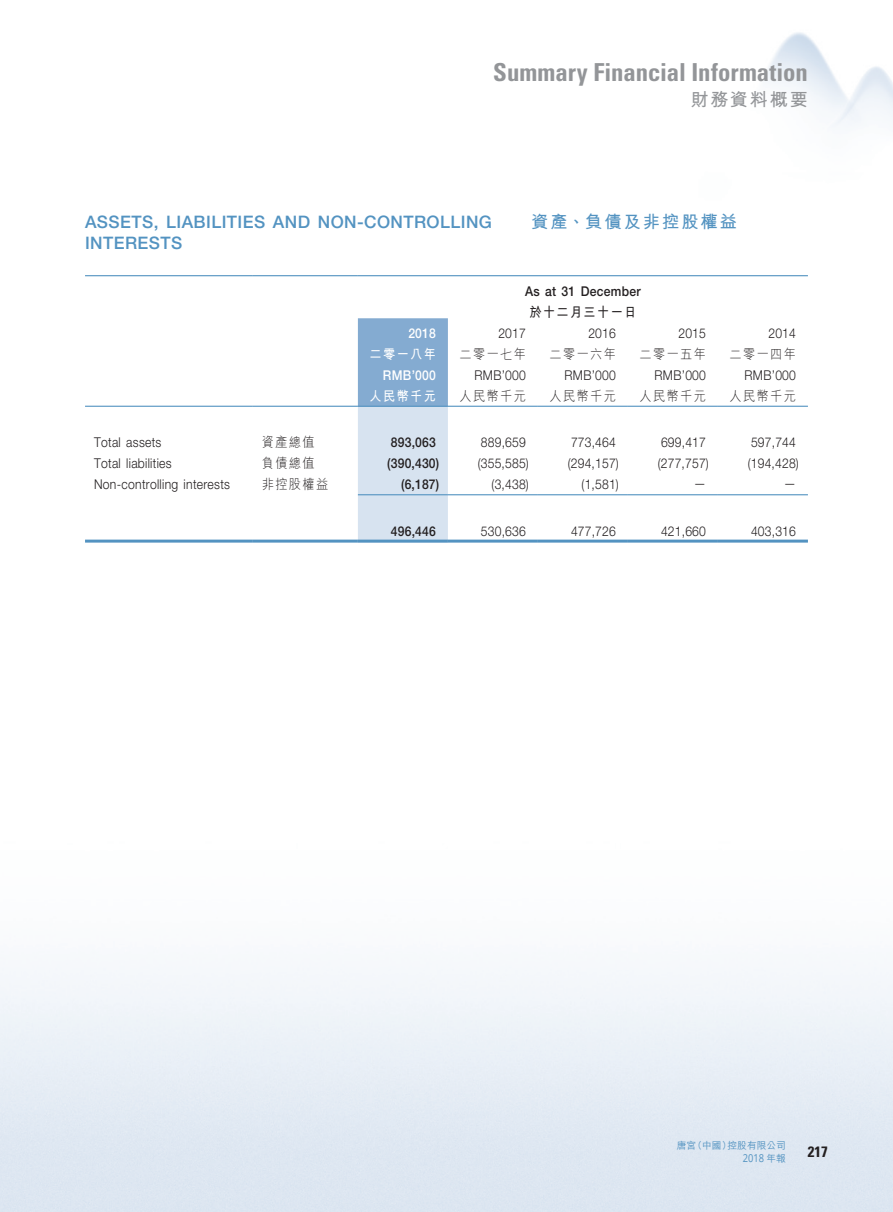
<style>
.page{position:relative;width:893px;height:1212px;background:#fff}
.page>*{position:absolute;margin:0;border:0;box-sizing:border-box;transform-origin:0 0}
.t1{font:700 condensed 24.75px "Univers LT Std";color:#939598}
.t2{font:700 18px "M Hei HK";letter-spacing:.095em;color:#939598}
._03_H1{font:500 17.25px "Helvetica Neue LT Std";letter-spacing:.025em;color:#5393c1}
._03_H1-2{font:700 17.25px "M Hei HK";letter-spacing:.115em;color:#5393c1}
.t3{font:700 condensed 15px "Univers LT Std";color:#231f20}
._11_P0{font:300 13.5px "Helvetica Neue LT Std";letter-spacing:.015em;color:#231f20;scale:.9 1}
._15_Table_Stub{font:300 13.5px "Helvetica Neue LT Std";letter-spacing:.025em;color:#231f20;scale:.9 1}
._11_P0-2{font:500 13.5px "Helvetica Neue LT Std";letter-spacing:.015em;color:#231f20;scale:.9 1}
._11_P0-3{font:300 13.5px "M Hei HK";letter-spacing:.115em;color:#231f20;scale:.9 1}
._15_Table_Stub-2{font:300 13.5px "M Hei HK";letter-spacing:.115em;color:#231f20;scale:.9 1}
._11_P0-4{font:500 13.5px "Helvetica Neue LT Std";letter-spacing:.015em;color:#fff;scale:.9 1}
._11_P0-5{font:700 13.5px "M Hei HK";letter-spacing:.115em;color:#fff;scale:.9 1}
._11_P0-6{font:700 13.5px "M Hei HK";letter-spacing:.115em;color:#231f20;scale:.9 1}
.t4{font:10.95px "Open Sans";color:#5393c1;scale:.85 1}
.t5{font:500 9.75px "M Hei HK";color:#5393c1}
.s1{font-family:"M Hei HK";font-weight:500;font-size:9.75px}
</style>
<div class="page">
<svg style="left:358px;top:318px;width:90px;height:222px;background:#b5cce3"></svg>
<hr style="left:85px;top:275px;width:168px;height:1px;background:#5393c1">
<hr style="left:253px;top:275px;width:105px;height:1px;background:#5393c1">
<hr style="left:358px;top:275px;width:450px;height:1px;background:#5393c1">
<hr style="left:85px;top:406px;width:168px;height:1px;background:#5393c1">
<hr style="left:253px;top:406px;width:105px;height:1px;background:#5393c1">
<hr style="left:358px;top:406px;width:90px;height:1px;background:#5393c1">
<hr style="left:448px;top:406px;width:90px;height:1px;background:#5393c1">
<hr style="left:538px;top:406px;width:90px;height:1px;background:#5393c1">
<hr style="left:628px;top:406px;width:90px;height:1px;background:#5393c1">
<hr style="left:718px;top:406px;width:90px;height:1px;background:#5393c1">
<hr style="left:358px;top:494px;width:90px;height:1px;background:#5393c1">
<hr style="left:448px;top:494px;width:90px;height:1px;background:#5393c1">
<hr style="left:538px;top:494px;width:90px;height:1px;background:#5393c1">
<hr style="left:628px;top:494px;width:90px;height:1px;background:#5393c1">
<hr style="left:718px;top:494px;width:90px;height:1px;background:#5393c1">
<hr style="left:85px;top:540px;width:168px;height:3px;background:#5393c1">
<hr style="left:253px;top:540px;width:105px;height:3px;background:#5393c1">
<hr style="left:358px;top:540px;width:90px;height:3px;background:#5393c1">
<hr style="left:448px;top:540px;width:90px;height:3px;background:#5393c1">
<hr style="left:538px;top:540px;width:90px;height:3px;background:#5393c1">
<hr style="left:628px;top:540px;width:90px;height:3px;background:#5393c1">
<hr style="left:718px;top:540px;width:90px;height:3px;background:#5393c1">
<h1 class="t1" style="left:493px;top:57px;width:316px">Summary Financial Information</h1>
<h2 class="t2" style="left:691px;top:86px;width:119px">財務資料概要</h2>
<p class="_03_H1" style="left:85px;top:212px;width:408px">ASSETS, LIABILITIES AND NON-CONTROLLING</p>
<p class="_03_H1-2" style="left:531px;top:209px;width:207px">資產、負債及非控股權益</p>
<p class="_03_H1" style="left:85px;top:233px;width:99px">INTERESTS</p>
<p class="_11_P0-2" style="left:525px;top:283px;width:130px">As at 31 December</p>
<p class="_11_P0-6" style="left:529px;top:302px;width:120px">於十二月三十一日</p>
<p class="_11_P0-4" style="left:408px;top:325px;width:32px">2018</p>
<p class="_11_P0" style="left:498px;top:324px;width:32px">2017</p>
<p class="_11_P0" style="left:588px;top:324px;width:32px">2016</p>
<p class="_11_P0" style="left:678px;top:324px;width:32px">2015</p>
<p class="_11_P0" style="left:768px;top:324px;width:32px">2014</p>
<p class="_11_P0-5" style="left:370px;top:344px;width:75px">二零一八年</p>
<p class="_11_P0-3" style="left:460px;top:344px;width:75px">二零一七年</p>
<p class="_11_P0-3" style="left:550px;top:344px;width:75px">二零一六年</p>
<p class="_11_P0-3" style="left:640px;top:344px;width:75px">二零一五年</p>
<p class="_11_P0-3" style="left:730px;top:344px;width:75px">二零一四年</p>
<p class="_11_P0-4" style="left:383px;top:367px;width:60px">RMB’000</p>
<p class="_11_P0" style="left:475px;top:366px;width:59px">RMB’000</p>
<p class="_11_P0" style="left:565px;top:366px;width:59px">RMB’000</p>
<p class="_11_P0" style="left:655px;top:366px;width:59px">RMB’000</p>
<p class="_11_P0" style="left:745px;top:366px;width:59px">RMB’000</p>
<p class="_11_P0-5" style="left:370px;top:386px;width:75px">人民幣千元</p>
<p class="_11_P0-3" style="left:460px;top:386px;width:75px">人民幣千元</p>
<p class="_11_P0-3" style="left:550px;top:386px;width:75px">人民幣千元</p>
<p class="_11_P0-3" style="left:640px;top:386px;width:75px">人民幣千元</p>
<p class="_11_P0-3" style="left:730px;top:386px;width:75px">人民幣千元</p>
<p class="_15_Table_Stub" style="left:94px;top:434px;width:76px">Total assets</p>
<p class="_15_Table_Stub-2" style="left:262px;top:433px;width:60px">資產總值</p>
<p class="_11_P0-2" style="left:391px;top:434px;width:51px">893,063</p>
<p class="_11_P0" style="left:481px;top:434px;width:51px">889,659</p>
<p class="_11_P0" style="left:571px;top:434px;width:51px">773,464</p>
<p class="_11_P0" style="left:661px;top:434px;width:51px">699,417</p>
<p class="_11_P0" style="left:751px;top:434px;width:51px">597,744</p>
<p class="_15_Table_Stub" style="left:94px;top:455px;width:88px">Total liabilities</p>
<p class="_15_Table_Stub-2" style="left:262px;top:454px;width:60px">負債總值</p>
<p class="_11_P0-2" style="left:387px;top:455px;width:59px">(390,430)</p>
<p class="_11_P0" style="left:478px;top:455px;width:58px">(355,585)</p>
<p class="_11_P0" style="left:568px;top:455px;width:58px">(294,157)</p>
<p class="_11_P0" style="left:658px;top:455px;width:58px">(277,757)</p>
<p class="_11_P0" style="left:748px;top:455px;width:58px">(194,428)</p>
<p class="_15_Table_Stub" style="left:94px;top:476px;width:153px">Non-controlling interests</p>
<p class="_15_Table_Stub-2" style="left:262px;top:475px;width:75px">非控股權益</p>
<p class="_11_P0-2" style="left:401px;top:476px;width:44px">(6,187)</p>
<p class="_11_P0" style="left:492px;top:476px;width:43px">(3,438)</p>
<p class="_11_P0" style="left:582px;top:476px;width:43px">(1,581)</p>
<p class="_11_P0" style="left:694px;top:475px;width:15px">—</p>
<p class="_11_P0" style="left:784px;top:475px;width:15px">—</p>
<p class="_11_P0-2" style="left:391px;top:523px;width:51px">496,446</p>
<p class="_11_P0" style="left:481px;top:522px;width:51px">530,636</p>
<p class="_11_P0" style="left:571px;top:522px;width:51px">477,726</p>
<p class="_11_P0" style="left:661px;top:522px;width:51px">421,660</p>
<p class="_11_P0" style="left:751px;top:522px;width:51px">403,316</p>
<p class="t5" style="left:677px;top:1138px;width:111px">唐宮（中國）控股有限公司</p>
<p class="t4" style="left:743px;top:1150px;width:52px">2018 <span class="s1">年報</span></p>
<p class="t3" style="left:808px;top:1142px;width:21px">217</p>
</div>
